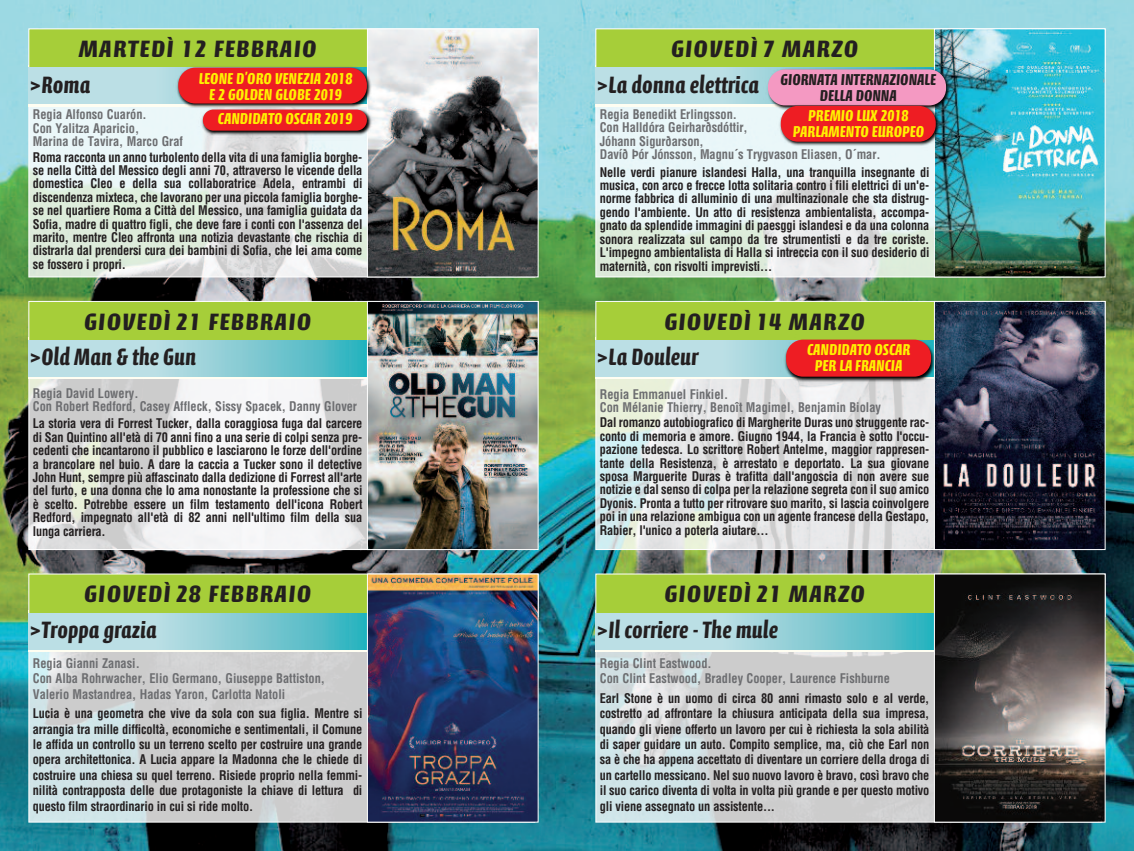
<style>
.page{position:relative;width:1134px;height:851px;background:#fff}
.page>*{position:absolute;margin:0;border:0;box-sizing:border-box;transform-origin:0 0}
.t1{font:700 24px/35.2px "Calcite Pro";letter-spacing:.04em;color:#231f20;scale:1.2 1}
.t2{font:700 24px/35.2px "Calcite Pro";color:#231f20;scale:1.2 1}
.t3{font:700 16px/16px "Calcite Pro";color:#fff101;text-align:center;scale:1.05 1}
.t4{font:700 16px/16px "Calcite Pro";color:#231f20;text-align:center;scale:1.05 1}
.t5{font:700 condensed 13px/13.4px "Helvetica LT Std";letter-spacing:-.015em;color:#231f20;text-align:justify;scale:.95 1}
.t6{font:700 condensed 13px/13.4px "Helvetica LT Std";color:#6c6d70;scale:.95 1}
</style>
<div class="page">
<img style="left:0;top:0;width:1134px;height:850px">
<div style="left:29px;top:90px;width:505px;height:186px;background:#fff;opacity:.8"></div>
<div style="left:29px;top:29px;width:509px;height:42px;background:#a6ce39"></div>
<div style="left:28px;top:28px;width:511px;height:44px;border:1px solid #fff"></div>
<div style="left:28px;top:68px;width:385px;height:36px;background:#bbdfe5"></div>
<img style="left:369px;top:30px;width:168px;height:245px">
<div style="left:367px;top:28px;width:172px;height:249px;border:1px solid #fff"></div>
<div style="left:29px;top:363px;width:505px;height:186px;background:#fff;opacity:.8"></div>
<div style="left:29px;top:302px;width:509px;height:41px;background:#a6ce39"></div>
<div style="left:28px;top:301px;width:511px;height:43px;border:1px solid #fff"></div>
<svg style="left:28px;top:340px;width:339px;height:36px;background:#91d0d8"></svg>
<img style="left:369px;top:303px;width:168px;height:245px">
<div style="left:367px;top:301px;width:172px;height:249px;border:1px solid #fff"></div>
<div style="left:29px;top:635px;width:505px;height:186px;background:#fff;opacity:.8"></div>
<div style="left:29px;top:574px;width:509px;height:42px;background:#a6ce39"></div>
<svg style="left:28px;top:613px;width:339px;height:36px;background:#91d0d8"></svg>
<img style="left:369px;top:575px;width:168px;height:245px">
<div style="left:367px;top:573px;width:172px;height:249px;border:1px solid #fff"></div>
<div style="left:596px;top:90px;width:505px;height:186px;background:#fff;opacity:.8"></div>
<div style="left:596px;top:29px;width:509px;height:42px;background:#a6ce39"></div>
<div style="left:595px;top:28px;width:511px;height:44px;border:1px solid #fff"></div>
<svg style="left:595px;top:68px;width:167px;height:36px;background:#b8dde4"></svg>
<img style="left:936px;top:30px;width:168px;height:245px">
<div style="left:934px;top:28px;width:172px;height:249px;border:1px solid #fff"></div>
<div style="left:596px;top:363px;width:505px;height:186px;background:#fff;opacity:.8"></div>
<div style="left:596px;top:302px;width:509px;height:41px;background:#a6ce39"></div>
<div style="left:595px;top:301px;width:511px;height:43px;border:1px solid #fff"></div>
<svg style="left:595px;top:340px;width:184px;height:36px;background:#b5dce3"></svg>
<img style="left:936px;top:303px;width:168px;height:245px">
<div style="left:934px;top:301px;width:172px;height:249px;border:1px solid #fff"></div>
<div style="left:596px;top:635px;width:505px;height:186px;background:#fff;opacity:.8"></div>
<div style="left:596px;top:574px;width:509px;height:42px;background:#a6ce39"></div>
<svg style="left:595px;top:613px;width:339px;height:36px;background:#91d0d8"></svg>
<img style="left:936px;top:575px;width:168px;height:245px">
<div style="left:934px;top:573px;width:172px;height:249px;border:1px solid #fff"></div>
<img style="left:172px;top:62px;width:204px;height:52px">
<div style="left:178px;top:68px;width:189px;height:35px;background:#ee1d23;border-radius:17px"></div>
<img style="left:762px;top:64px;width:194px;height:51px">
<div style="left:768px;top:69px;width:178px;height:36px;background:#f499c2;border-radius:17px"></div>
<img style="left:779px;top:334px;width:162px;height:53px">
<div style="left:786px;top:339px;width:145px;height:37px;background:#ee1d23;border-radius:17px"></div>
<img style="left:197px;top:104px;width:180px;height:37px">
<div style="left:203px;top:109px;width:164px;height:22px;background:#ee1d23;border-radius:11px"></div>
<img style="left:774px;top:100px;width:171px;height:52px">
<div style="left:781px;top:106px;width:155px;height:36px;background:#ee1d23;border-radius:17px"></div>
<h1 class="t1" style="left:30px;top:33px;width:241px;text-indent:49px">MARTEDÌ 12 FEBBRAIO &gt;Roma</h1>
<p class="t6" style="left:33px;top:109px;width:160px">Regia Alfonso Cuarón.<br>Con Yalitza Aparicio,<br>Marina de Tavira, Marco Graf</p>
<p class="t5" style="left:33px;top:151px;width:348px">Roma racconta un anno turbolento della vita di una famiglia borghe&shy;se nella Città del Messico degli anni 70, attraverso le vicende della domestica Cleo e della sua collaboratrice Adela, entrambi di discendenza mixteca, che lavorano per una piccola famiglia borghe&shy;se nel quartiere Roma a Città del Messico, una famiglia guidata da Sofia, madre di quattro figli, che deve fare i conti con l'assenza del marito, mentre Cleo affronta una notizia devastante che rischia di distrarla dal prendersi cura dei bambini di Sofia, che lei ama come se fossero i propri.</p>
<h1 class="t1" style="left:30px;top:306px;width:236px;text-indent:54px">GIOVEDÌ 21 FEBBRAIO &gt;Old Man &amp; the Gun</h1>
<p class="t6" style="left:33px;top:387px;width:343px">Regia David Lowery.<br>Con Robert Redford, Casey Affleck, Sissy Spacek, Danny Glover</p>
<p class="t5" style="left:33px;top:418px;width:348px">La storia vera di Forrest Tucker, dalla coraggiosa fuga dal carcere di San Quintino all'età di 70 anni fino a una serie di colpi senza pre&shy;cedenti che incantarono il pubblico e lasciarono le forze dell'ordine a brancolare nel buio. A dare la caccia a Tucker sono il detective John Hunt, sempre più affascinato dalla dedizione di Forrest all'arte del furto, e una donna che lo ama nonostante la professione che si è scelto. Potrebbe essere un film testamento dell'icona Robert Redford, impegnato all'età di 82 anni nell'ultimo film della sua lunga carriera.</p>
<h1 class="t2" style="left:597px;top:33px;width:219px;text-indent:74px">GIOVEDÌ 7 MARZO &gt;La donna elettrica</h1>
<p class="t6" style="left:600px;top:109px;width:297px">Regia Benedikt Erlingsson.<br>Con Halldóra Geirharðsdóttir,<br>Jóhann Sigurðarson,<br>Davíð Þór Jónsson, Magnu´s Trygvason Eliasen, O´mar.</p>
<p class="t5" style="left:600px;top:166px;width:348px">Nelle verdi pianure islandesi Halla, una tranquilla insegnante di musica, con arco e frecce lotta solitaria contro i fili elettrici di un'e&shy;norme fabbrica di alluminio di una multinazionale che sta distrug&shy;gendo l'ambiente. Un atto di resistenza ambientalista, accompa&shy;gnato da splendide immagini di paesggi islandesi e da una colonna sonora realizzata sul campo da tre strumentisti e da tre coriste.<br>L'impegno ambientalista di Halla si intreccia con il suo desiderio di maternità, con risvolti imprevisti...</p>
<h1 class="t1" style="left:597px;top:306px;width:225px;text-indent:68px">GIOVEDÌ 14 MARZO &gt;La Douleur</h1>
<p class="t6" style="left:600px;top:388px;width:297px">Regia Emmanuel Finkiel.<br>Con Mélanie Thierry, Benoît Magimel, Benjamin Biolay</p>
<p class="t5" style="left:600px;top:417px;width:348px">Dal romanzo autobiografico di Margherite Duras uno struggente rac&shy;conto di memoria e amore. Giugno 1944, la Francia è sotto l'occu&shy;pazione tedesca. Lo scrittore Robert Antelme, maggior rappresen&shy;tante della Resistenza, è arrestato e deportato. La sua giovane sposa Marguerite Duras è trafitta dall'angoscia di non avere sue notizie e dal senso di colpa per la relazione segreta con il suo amico Dyonis. Pronta a tutto per ritrovare suo marito, si lascia coinvolgere poi in una relazione ambigua con un agente francese della Gestapo, Rabier, l'unico a poterla aiutare...</p>
<p class="t3" style="left:199px;top:71px;width:148px">LEONE D’ORO VENEZIA 2018<br>E 2 GOLDEN GLOBE 2019</p>
<p class="t4" style="left:781px;top:73px;width:150px">GIORNATA INTERNAZIONALE<br>DELLA DONNA</p>
<p class="t3" style="left:218px;top:112px;width:130px">CANDIDATO OSCAR 2019</p>
<p class="t3" style="left:793px;top:109px;width:127px">PREMIO LUX 2018<br>PARLAMENTO EUROPEO</p>
<p class="t3" style="left:807px;top:342px;width:100px">CANDIDATO OSCAR<br>PER LA FRANCIA</p>
<h1 class="t1" style="left:30px;top:578px;width:236px;text-indent:54px">GIOVEDÌ 28 FEBBRAIO &gt;Troppa grazia</h1>
<p class="t6" style="left:33px;top:656px;width:309px;line-height:15.4px">Regia Gianni Zanasi.<br>Con Alba Rohrwacher, Elio Germano, Giuseppe Battiston,<br>Valerio Mastandrea, Hadas Yaron, Carlotta Natoli</p>
<p class="t5" style="left:33px;top:706px;width:348px;line-height:15.4px">Lucia è una geometra che vive da sola con sua figlia. Mentre si arrangia tra mille difficoltà, economiche e sentimentali, il Comune le affida un controllo su un terreno scelto per costruire una grande opera architettonica. A Lucia appare la Madonna che le chiede di costruire una chiesa su quel terreno. Risiede proprio nella femmi&shy;nilità contrapposta delle due protagoniste la chiave di lettura di questo film straordinario in cui si ride molto.</p>
<h1 class="t2" style="left:597px;top:578px;width:225px;text-indent:68px">GIOVEDÌ 21 MARZO &gt;Il corriere - The mule</h1>
<p class="t6" style="left:600px;top:656px;width:307px;line-height:15.4px">Regia Clint Eastwood.<br>Con Clint Eastwood, Bradley Cooper, Laurence Fishburne</p>
<p class="t5" style="left:600px;top:691px;width:348px;line-height:15.4px">Earl Stone è un uomo di circa 80 anni rimasto solo e al verde, costretto ad affrontare la chiusura anticipata della sua impresa, quando gli viene offerto un lavoro per cui è richiesta la sola abilità di saper guidare un auto. Compito semplice, ma, ciò che Earl non sa è che ha appena accettato di diventare un corriere della droga di un cartello messicano. Nel suo nuovo lavoro è bravo, così bravo che il suo carico diventa di volta in volta più grande e per questo motivo gli viene assegnato un assistente...</p>
</div>
